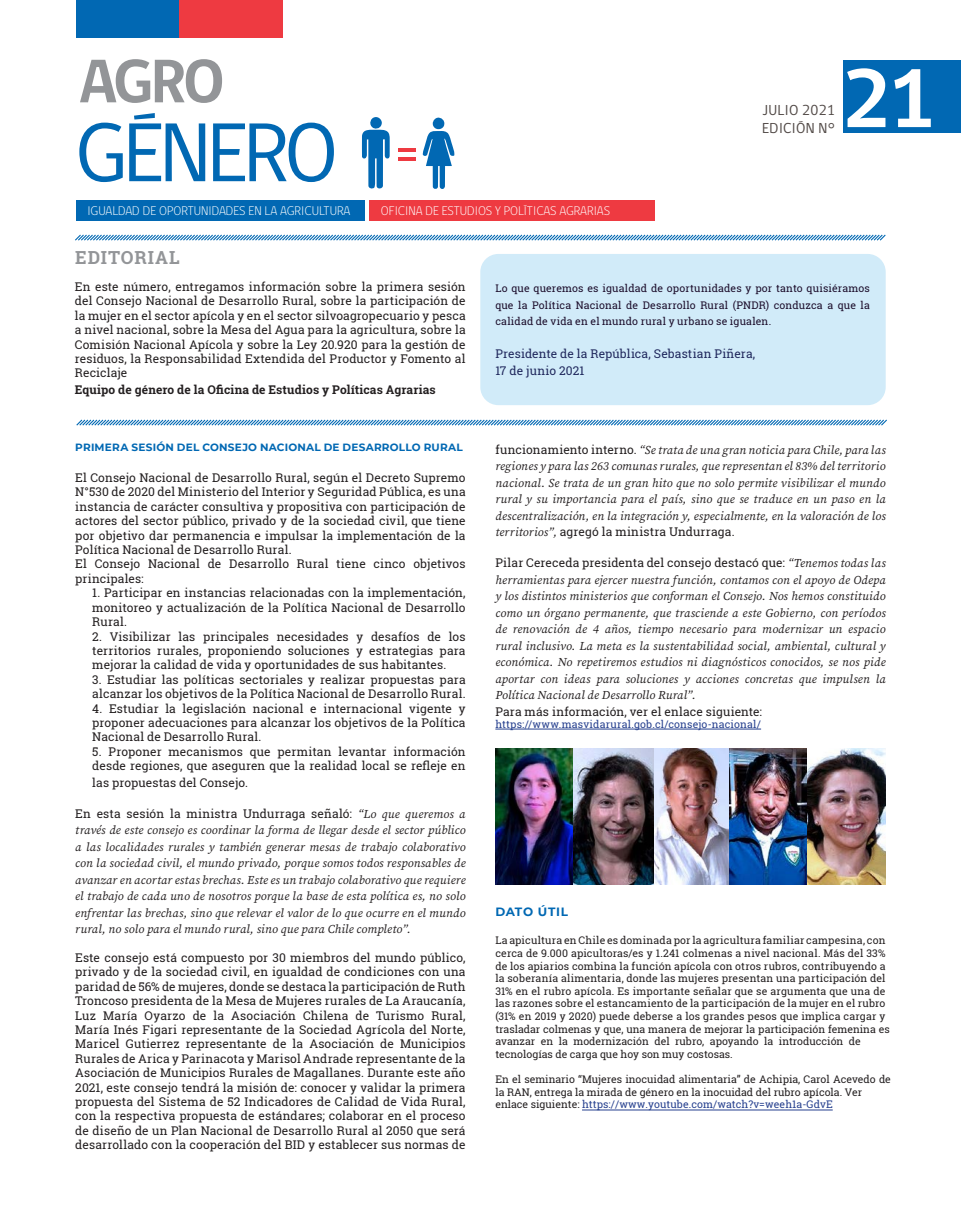
<style>
.page{position:relative;width:961px;height:1231px;background:#fff}
.page>*{position:absolute;margin:0;border:0;box-sizing:border-box;transform-origin:0 0}
.t1{font:85.5px "gob CL";letter-spacing:-.055em;color:#0168b3}
.t2{font:700 85.2px "gob CL";color:#fff}
.t3{font:700 63px "gob CL";color:#939598}
.t4{font:700 18px "Roboto Slab";letter-spacing:.055em;color:#939598}
.t5{font:14.85px "gob CL";letter-spacing:.02em;color:#524a47}
.t6{font:300 12.9px "gob CL";color:#fff}
.t7{font:12px/14.4px "Roboto Slab";letter-spacing:.01em;color:#231f20;text-align:justify}
.t8{font:italic 12px/16.5px "Source Serif Variable";letter-spacing:.015em;color:#231f20;text-align:justify}
.t9{font:700 12px "Roboto Slab";letter-spacing:.01em;color:#231f20}
.t10{font:12px "Roboto Slab";letter-spacing:.01em;color:#20285d}
.t11{font:700 12px "Montserrat";letter-spacing:.06em;color:#0168b3}
.t12{font:10.5px/12.6px "Roboto Slab";letter-spacing:.005em;color:#231f20}
.t13{font:10.5px/16.5px "Roboto Slab";letter-spacing:.015em;color:#1b0c2a;text-align:justify}
.t14{font:10.5px "Roboto Slab";letter-spacing:.02em;color:#253f8e}
.t15{font:700 10.5px "Montserrat";letter-spacing:.02em;color:#0168b3}
.s1{font-family:"Roboto Slab";font-style:normal}
.s2{color:#253f8e}
</style>
<div class="page">
<div style="left:480px;top:254px;width:405px;height:151px;background:#d1ebf9;border-radius:18px"></div>
<div style="left:76px;top:0;width:104px;height:38px;background:#0168b3"></div>
<div style="left:179px;top:0;width:104px;height:38px;background:#ee3a41"></div>
<svg style="left:75px;top:234px;width:811px;height:7px"></svg>
<svg style="left:76px;top:419px;width:811px;height:7px"></svg>
<hr style="left:495px;top:729px;width:266px;height:1px;background:#253f8e">
<img style="left:495px;top:748px;width:156px;height:136px">
<img style="left:651px;top:748px;width:234px;height:136px">
<div style="left:843px;top:60px;width:117px;height:73px;background:#0168b3"></div>
<div style="left:369px;top:200px;width:285px;height:20px;background:#ee3a41"></div>
<div style="left:76px;top:200px;width:289px;height:20px;background:#0168b3"></div>
<svg style="left:362px;top:117px;width:28px;height:72px"></svg>
<svg style="left:423px;top:117px;width:32px;height:72px"></svg>
<hr style="left:398px;top:148px;width:18px;height:4px;background:#ee3a41">
<hr style="left:398px;top:157px;width:18px;height:4px;background:#ee3a41">
<hr style="left:582px;top:1109px;width:250px;height:1px;background:#253f8e">
<p class="t3" style="left:79px;top:38px;width:147px">AGRO</p>
<p class="t1" style="left:75px;top:94px;width:265px">GÉNERO</p>
<p class="t6" style="left:87px;top:202px;width:264px">IGUALDAD DE OPORTUNIDADES EN LA AGRICULTURA</p>
<p class="t6" style="left:381px;top:202px;width:231px">OFICINA DE ESTUDIOS Y POLÍTICAS AGRARIAS</p>
<p class="t4" style="left:75px;top:246px;width:106px">EDITORIAL</p>
<p class="t5" style="left:762px;top:100px;width:74px">JULIO 2021</p>
<p class="t5" style="left:762px;top:118px;width:74px">EDICIÓN N°</p>
<p class="t2" style="left:842px;top:40px;width:95px">21</p>
<p class="t7" style="left:75px;top:279px;width:392px">En este número, entregamos información sobre la primera sesión del Consejo Nacional de Desarrollo Rural, sobre la participación de la mujer en el sector apícola y en el sector silvoagropecuario y pesca a nivel nacional, sobre la Mesa del Agua para la agricultura, sobre la Comisión Nacional Apícola y sobre la Ley 20.920 para la gestión de residuos, la Responsabilidad Extendida del Productor y Fomento al Reciclaje</p>
<p class="t9" style="left:75px;top:381px;width:362px">Equipo de género de la Oficina de Estudios y Políticas Agrarias</p>
<p class="t15" style="left:75px;top:440px;width:389px">PRIMERA SESIÓN DEL CONSEJO NACIONAL DE DESARROLLO RURAL</p>
<p class="t7" style="left:75px;top:470px;width:392px">El Consejo Nacional de Desarrollo Rural, según el Decreto Supremo N°530 de 2020 del Ministerio del Interior y Seguridad Pública, es una instancia de carácter consultiva y propositiva con participación de actores del sector público, privado y de la sociedad civil, que tiene por objetivo dar permanencia e impulsar la implementación de la Política Nacional de Desarrollo Rural.</p>
<p class="t7" style="left:75px;top:557px;width:392px">El Consejo Nacional de Desarrollo Rural tiene cinco objetivos principales:</p>
<p class="t7" style="left:92px;top:585px;width:375px">1. Participar en instancias relacionadas con la implementación, monitoreo y actualización de la Política Nacional de Desarrollo Rural.</p>
<p class="t7" style="left:92px;top:629px;width:375px">2. Visibilizar las principales necesidades y desafíos de los territorios rurales, proponiendo soluciones y estrategias para mejorar la calidad de vida y oportunidades de sus habitantes.</p>
<p class="t7" style="left:92px;top:672px;width:375px">3. Estudiar las políticas sectoriales y realizar propuestas para alcanzar los objetivos de la Política Nacional de Desarrollo Rural.</p>
<p class="t7" style="left:92px;top:701px;width:375px">4. Estudiar la legislación nacional e internacional vigente y proponer adecuaciones para alcanzar los objetivos de la Política Nacional de Desarrollo Rural.</p>
<p class="t7" style="left:92px;top:744px;width:375px">5. Proponer mecanismos que permitan levantar información desde regiones, que aseguren que la realidad local se refleje en</p>
<p class="t7" style="left:92px;top:775px;width:157px">las propuestas del Consejo.</p>
<p class="t8" style="left:75px;top:805px;width:392px"><span class="s1">En esta sesión la ministra Undurraga señaló:</span> “Lo que queremos a través de este consejo es coordinar la forma de llegar desde el sector público a las localidades rurales y también generar mesas de trabajo colaborativo con la sociedad civil, el mundo privado, porque somos todos responsables de avanzar en acortar estas brechas. Este es un trabajo colaborativo que requiere el trabajo de cada uno de nosotros porque la base de esta política es, no solo enfrentar las brechas, sino que relevar el valor de lo que ocurre en el mundo rural, no solo para el mundo rural, sino que para Chile completo”.</p>
<p class="t7" style="left:75px;top:950px;width:392px">Este consejo está compuesto por 30 miembros del mundo público, privado y de la sociedad civil, en igualdad de condiciones con una paridad de 56% de mujeres, donde se destaca la participación de Ruth Troncoso presidenta de la Mesa de Mujeres rurales de La Araucanía, Luz María Oyarzo de la Asociación Chilena de Turismo Rural, María Inés Figari representante de la Sociedad Agrícola del Norte, Maricel Gutierrez representante de la Asociación de Municipios Rurales de Arica y Parinacota y Marisol Andrade representante de la Asociación de Municipios Rurales de Magallanes. Durante este año 2021, este consejo tendrá la misión de: conocer y validar la primera propuesta del Sistema de 52 Indicadores de Calidad de Vida Rural, con la respectiva propuesta de estándares; colaborar en el proceso de diseño de un Plan Nacional de Desarrollo Rural al 2050 que será desarrollado con la cooperación del BID y establecer sus normas de</p>
<p class="t13" style="left:495px;top:280px;width:376px">Lo que queremos es igualdad de oportunidades y por tanto quisiéramos que la Política Nacional de Desarrollo Rural (PNDR) conduzca a que la calidad de vida en el mundo rural y urbano se igualen.</p>
<p class="t10" style="left:495px;top:345px;width:261px">Presidente de la República, Sebastian Piñera,</p>
<p class="t10" style="left:495px;top:362px;width:90px">17 de junio 2021</p>
<p class="t8" style="left:495px;top:441px;width:392px"><span class="s1">funcionamiento interno.</span> “Se trata de una gran noticia para Chile, para las regiones y para las 263 comunas rurales, que representan el 83% del territorio nacional. Se trata de un gran hito que no solo permite visibilizar el mundo rural y su importancia para el país, sino que se traduce en un paso en la descentralización, en la integración y, especialmente, en la valoración de los territorios”, <span class="s1">agregó la ministra Undurraga.</span></p>
<p class="t8" style="left:495px;top:555px;width:392px"><span class="s1">Pilar Cereceda presidenta del consejo destacó que:</span> “Tenemos todas las herramientas para ejercer nuestra función, contamos con el apoyo de Odepa y los distintos ministerios que conforman el Consejo. Nos hemos constituido como un órgano permanente, que trasciende a este Gobierno, con períodos de renovación de 4 años, tiempo necesario para modernizar un espacio rural inclusivo. La meta es la sustentabilidad social, ambiental, cultural y económica. No repetiremos estudios ni diagnósticos conocidos, se nos pide aportar con ideas para soluciones y acciones concretas que impulsen la Política Nacional de Desarrollo Rural”.</p>
<p class="t7" style="left:495px;top:704px;width:268px">Para más información, ver el enlace siguiente:</p>
<p class="t14" style="left:495px;top:717px;width:267px">https://www.masvidarural.gob.cl/consejo-nacional/</p>
<p class="t11" style="left:495px;top:903px;width:74px">DATO ÚTIL</p>
<p class="t12" style="left:495px;top:934px;width:396px">La apicultura en Chile es dominada por la agricultura familiar campesina, con cerca de 9.000 apicultoras/es y 1.241 colmenas a nivel nacional. Más del 33% de los apiarios combina la función apícola con otros rubros, contribuyendo a la soberanía alimentaria, donde las mujeres presentan una participación del 31% en el rubro apícola. Es importante señalar que se argumenta que una de las razones sobre el estancamiento de la participación de la mujer en el rubro (31% en 2019 y 2020) puede deberse a los grandes pesos que implica cargar y trasladar colmenas y que, una manera de mejorar la participación femenina es avanzar en la modernización del rubro, apoyando la introducción de tecnologías de carga que hoy son muy costosas.</p>
<p class="t12" style="left:495px;top:1072px;width:397px">En el seminario “Mujeres inocuidad alimentaria” de Achipia, Carol Acevedo de la RAN, entrega la mirada de género en la inocuidad del rubro apícola. Ver enlace siguiente: <span class="s2">https://www.youtube.com/watch?v=weeh1a-GdvE</span></p>
</div>
